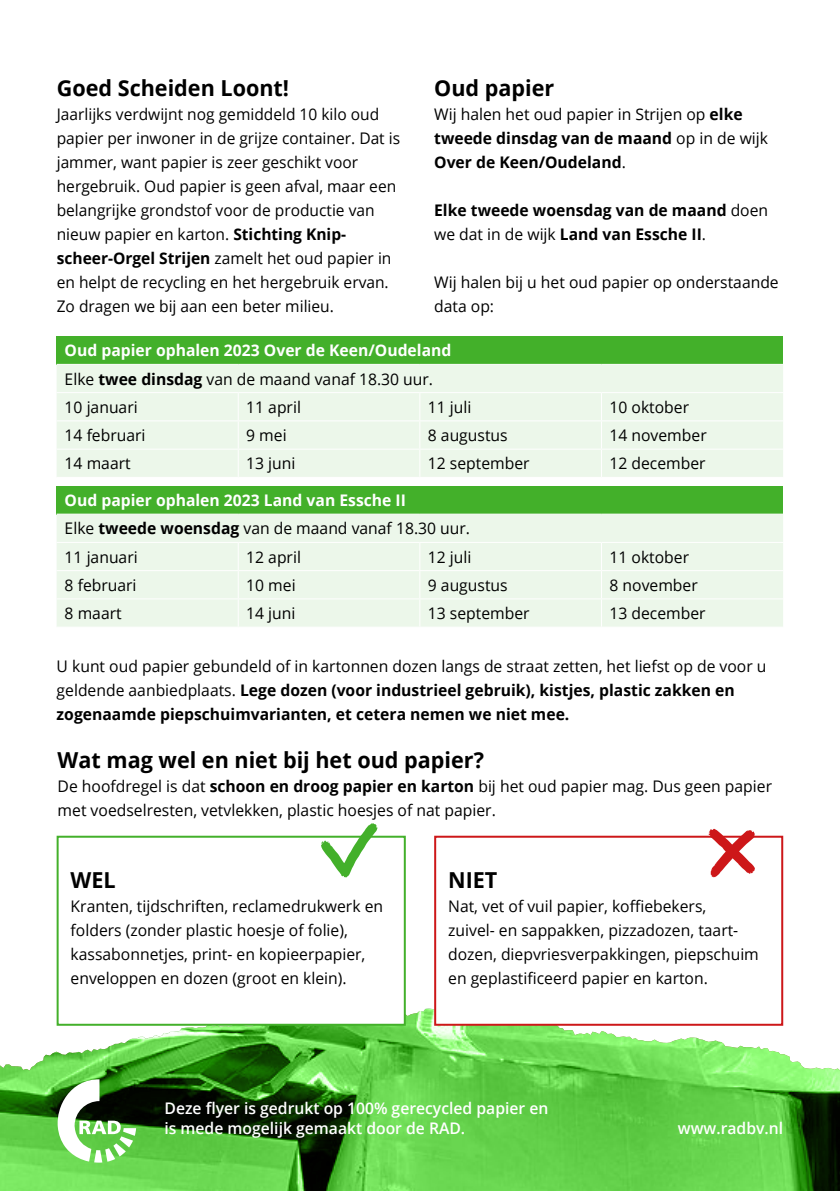
<style>
.page{position:relative;width:840px;height:1191px;background:#fff}
.page>*{position:absolute;margin:0;border:0;box-sizing:border-box;transform-origin:0 0}
.t1{font:700 22px "Open Sans";color:#000}
.t2{font:16px/24px "Open Sans";color:#000}
.t3{font:700 16px/24px "Open Sans";color:#000}
.t4{font:700 16px/28.2px "Open Sans";color:#fff}
.t5{font:600 16px/20px "Open Sans";color:#fff}
.s1{font-weight:700}
.s2{font-weight:400}
.s3{font-weight:400;color:#000}
.s4{color:#000}
.s5{font-weight:700;color:#fff}
</style>
<div class="page">
<svg style="left:0;top:1008px;width:839px;height:183px;background:#62bb4d"></svg>
<img style="left:0;top:1008px;width:364px;height:74px">
<svg style="left:58px;top:1079px;width:78px;height:83px"></svg>
<div style="left:57px;top:336px;width:725px;height:28px;background:#43b02a"></div>
<div style="left:57px;top:365px;width:725px;height:112px;background:#ecf7ea"></div>
<hr style="left:57px;top:392px;width:181px;height:1px;background:#fff">
<hr style="left:238px;top:392px;width:181px;height:1px;background:#fff">
<hr style="left:419px;top:392px;width:182px;height:1px;background:#fff">
<hr style="left:601px;top:392px;width:181px;height:1px;background:#fff">
<hr style="left:57px;top:420px;width:181px;height:1px;background:#fff">
<hr style="left:238px;top:420px;width:181px;height:1px;background:#fff">
<hr style="left:419px;top:420px;width:182px;height:1px;background:#fff">
<hr style="left:601px;top:420px;width:181px;height:1px;background:#fff">
<hr style="left:57px;top:448px;width:181px;height:1px;background:#fff">
<hr style="left:238px;top:448px;width:181px;height:1px;background:#fff">
<svg style="left:237px;top:393px;width:1px;height:84px"></svg>
<hr style="left:419px;top:448px;width:182px;height:1px;background:#fff">
<svg style="left:419px;top:393px;width:1px;height:84px"></svg>
<hr style="left:601px;top:448px;width:181px;height:1px;background:#fff">
<svg style="left:600px;top:393px;width:1px;height:84px"></svg>
<div style="left:57px;top:486px;width:725px;height:28px;background:#43b02a"></div>
<div style="left:57px;top:514px;width:725px;height:112px;background:#ecf7ea"></div>
<hr style="left:57px;top:513px;width:181px;height:1px;background:#fff">
<hr style="left:238px;top:513px;width:181px;height:1px;background:#fff">
<hr style="left:419px;top:513px;width:182px;height:1px;background:#fff">
<hr style="left:601px;top:513px;width:181px;height:1px;background:#fff">
<hr style="left:57px;top:542px;width:181px;height:1px;background:#fff">
<hr style="left:238px;top:542px;width:181px;height:1px;background:#fff">
<hr style="left:419px;top:542px;width:182px;height:1px;background:#fff">
<hr style="left:601px;top:542px;width:181px;height:1px;background:#fff">
<hr style="left:57px;top:570px;width:181px;height:1px;background:#fff">
<hr style="left:238px;top:570px;width:181px;height:1px;background:#fff">
<hr style="left:419px;top:570px;width:182px;height:1px;background:#fff">
<hr style="left:601px;top:570px;width:181px;height:1px;background:#fff">
<hr style="left:57px;top:598px;width:181px;height:1px;background:#fff">
<hr style="left:238px;top:598px;width:181px;height:1px;background:#fff">
<svg style="left:237px;top:543px;width:1px;height:83px"></svg>
<hr style="left:419px;top:598px;width:182px;height:1px;background:#fff">
<svg style="left:419px;top:543px;width:1px;height:83px"></svg>
<hr style="left:601px;top:598px;width:181px;height:1px;background:#fff">
<svg style="left:600px;top:543px;width:1px;height:83px"></svg>
<div style="left:435px;top:836px;width:346px;height:188px;background:#fff"></div>
<div style="left:434px;top:835px;width:348px;height:190px;border:2px solid #cd1719"></div>
<div style="left:58px;top:836px;width:346px;height:188px;background:#fff"></div>
<div style="left:57px;top:835px;width:348px;height:190px;border:2px solid #43b02a"></div>
<svg style="left:708px;top:828px;width:46px;height:49px"></svg>
<svg style="left:321px;top:823px;width:56px;height:54px"></svg>
<h1 class="t1" style="left:57px;top:72px;width:234px">Goed Scheiden Loont!</h1>
<p class="t2" style="left:57px;top:102px;width:345px">Jaarlijks verdwijnt nog gemiddeld 10 kilo oud papier per inwoner in de grijze container. Dat is jammer, want papier is zeer geschikt voor hergebruik. Oud papier is geen afval, maar een belangrijke grondstof voor de productie van nieuw papier en karton. <span class="s1">Stichting Knip&shy;scheer-Orgel Strijen</span> zamelt het oud papier in en helpt de recycling en het hergebruik ervan.<br>Zo dragen we bij aan een beter milieu.</p>
<h1 class="t1" style="left:434px;top:72px;width:122px">Oud papier</h1>
<p class="t3" style="left:434px;top:102px;width:335px"><span class="s2">Wij halen het oud papier in Strijen op</span> elke tweede dinsdag van de maand <span class="s2">op in de wijk<br></span>Over de Keen/Oudeland<span class="s2">.</span></p>
<p class="t3" style="left:434px;top:198px;width:335px">Elke tweede woensdag van de maand <span class="s2">doen we dat in de wijk</span> Land van Essche II<span class="s2">.</span></p>
<p class="t2" style="left:434px;top:270px;width:346px">Wij halen bij u het oud papier op onderstaande data op:</p>
<p class="t4" style="left:65px;top:336px;width:388px">Oud papier ophalen 2023 Over de Keen/Oudeland<br><span class="s3">Elke</span> <span class="s4">twee dinsdag</span> <span class="s3">van de maand vanaf 18.30 uur.<br>10 januari</span></p>
<p class="t2" style="left:246px;top:395px;width:56px">11 april</p>
<p class="t2" style="left:427px;top:395px;width:45px">11 juli</p>
<p class="t2" style="left:609px;top:395px;width:81px">10 oktober</p>
<p class="t2" style="left:65px;top:423px;width:82px">14 februari</p>
<p class="t2" style="left:246px;top:423px;width:42px">9 mei</p>
<p class="t2" style="left:427px;top:423px;width:81px">8 augustus</p>
<p class="t2" style="left:609px;top:423px;width:99px">14 november</p>
<p class="t2" style="left:65px;top:451px;width:67px">14 maart</p>
<p class="t2" style="left:246px;top:451px;width:51px">13 juni</p>
<p class="t2" style="left:427px;top:451px;width:103px">12 september</p>
<p class="t2" style="left:609px;top:451px;width:98px">12 december</p>
<p class="t2" style="left:65px;top:486px;width:406px;line-height:28.2px"><span class="s5">Oud papier ophalen 2023 Land van Essche II<br></span>Elke <span class="s1">tweede woensdag</span> van de maand vanaf 18.30 uur.<br>11 januari</p>
<p class="t2" style="left:246px;top:544px;width:56px">12 april</p>
<p class="t2" style="left:427px;top:544px;width:45px">12 juli</p>
<p class="t2" style="left:609px;top:544px;width:81px">11 oktober</p>
<p class="t2" style="left:65px;top:572px;width:73px">8 februari</p>
<p class="t2" style="left:246px;top:572px;width:51px">10 mei</p>
<p class="t2" style="left:427px;top:572px;width:81px">9 augustus</p>
<p class="t2" style="left:609px;top:572px;width:90px">8 november</p>
<p class="t2" style="left:65px;top:601px;width:58px">8 maart</p>
<p class="t2" style="left:246px;top:601px;width:51px">14 juni</p>
<p class="t2" style="left:427px;top:601px;width:103px">13 september</p>
<p class="t2" style="left:609px;top:601px;width:98px">13 december</p>
<p class="t3" style="left:57px;top:654px;width:711px"><span class="s2">U kunt oud papier gebundeld of in kartonnen dozen langs de straat zetten, het liefst op de voor u geldende aanbiedplaats.</span> Lege dozen (voor industrieel gebruik), kistjes, plastic zakken en zogenaamde piepschuimvarianten, et cetera nemen we niet mee.</p>
<h1 class="t1" style="left:58px;top:744px;width:427px">Wat mag wel en niet bij het oud papier?</h1>
<p class="t2" style="left:58px;top:774px;width:715px">De hoofdregel is dat <span class="s1">schoon en droog papier en karton</span> bij het oud papier mag. Dus geen papier met voedselresten, vetvlekken, plastic hoesjes of nat papier.</p>
<h1 class="t1" style="left:71px;top:864px;width:47px">WEL</h1>
<p class="t2" style="left:71px;top:894px;width:314px">Kranten, tijdschriften, reclamedrukwerk en folders (zonder plastic hoesje of folie), kassabonnetjes, print- en kopieerpapier, enveloppen en dozen (groot en klein).</p>
<h1 class="t1" style="left:448px;top:864px;width:51px">NIET</h1>
<p class="t2" style="left:448px;top:894px;width:312px">Nat, vet of vuil papier, koffiebekers,<br>zuivel- en sappakken, pizzadozen, taart&shy;dozen, diepvriesverpakkingen, piepschuim en geplastificeerd papier en karton.</p>
<p class="t5" style="left:164px;top:1098px;width:385px">Deze flyer is gedrukt op 100% gerecycled papier en is mede mogelijk gemaakt door de RAD.</p>
<p class="t5" style="left:677px;top:1118px;width:107px">www.radbv.nl</p>
</div>
